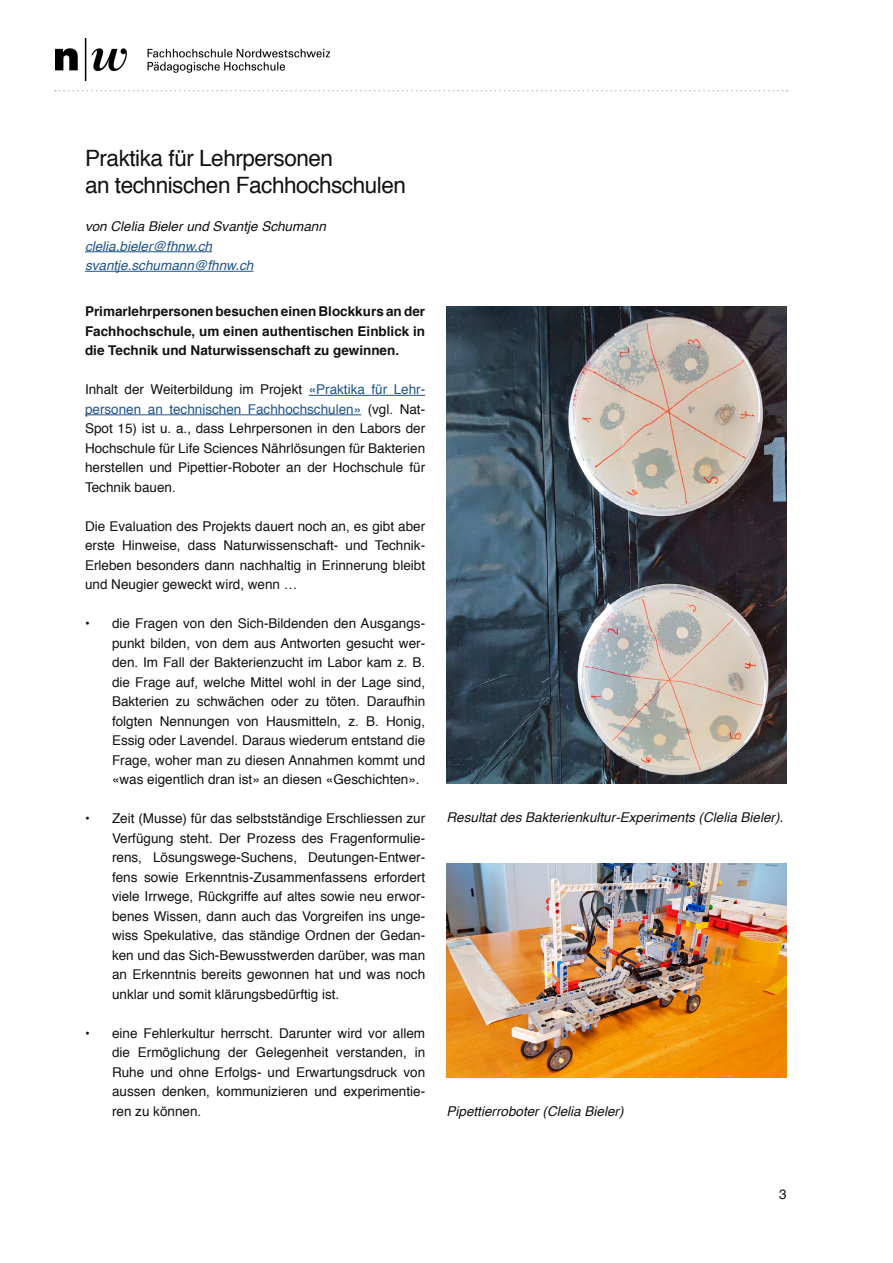
<style>
.page{position:relative;width:893px;height:1263px;background:#fff}
.page>*{position:absolute;margin:0;border:0;box-sizing:border-box;transform-origin:0 0}
.t1{font:22.5px/27px "Helvetica";letter-spacing:-.02em;color:#121212}
.t2{font:13.5px/19.5px "Helvetica";color:#121212;text-align:justify}
.t3{font:700 13.5px/19.5px "Helvetica";color:#121212;text-align:justify}
.t4{font:italic 13.5px "Helvetica";color:#121212}
.t5{font:italic 13.5px/19.5px "Helvetica";color:#1f548a}
.s1{color:#1f548a}
</style>
<div class="page">
<hr style="left:309px;top:395px;width:116px;height:1px;background:#1f548a">
<hr style="left:85px;top:414px;width:276px;height:1px;background:#1f548a">
<svg style="left:55px;top:90px;width:732px;height:1px"></svg>
<hr style="left:85px;top:251px;width:127px;height:1px;background:#1f548a">
<hr style="left:85px;top:271px;width:168px;height:1px;background:#1f548a">
<img style="left:55px;top:38px;width:275px;height:43px">
<img style="left:446px;top:306px;width:341px;height:477px">
<img style="left:446px;top:863px;width:341px;height:215px">
<h1 class="t1" style="left:85px;top:145px;width:322px">Praktika für Lehrpersonen<br>an technischen Fachhochschulen</h1>
<p class="t4" style="left:85px;top:216px;width:242px">von Clelia Bieler und Svantje Schumann</p>
<p class="t5" style="left:85px;top:237px;width:170px">clelia.bieler@fhnw.ch svantje.schumann@fhnw.ch</p>
<p class="t3" style="left:85px;top:302px;width:342px">Primarlehrpersonen besuchen einen Blockkurs an der Fachhochschule, um einen authentischen Einblick in die Technik und Naturwissenschaft zu gewinnen.</p>
<p class="t2" style="left:85px;top:380px;width:342px">Inhalt der Weiterbildung im Projekt <span class="s1">«Praktika für Lehr&shy;personen an technischen Fachhochschulen»</span> (vgl. Nat-Spot 15) ist u. a., dass Lehrpersonen in den Labors der Hochschule für Life Sciences Nährlösungen für Bakterien herstellen und Pipettier-Roboter an der Hochschule für Technik bauen.</p>
<p class="t2" style="left:85px;top:517px;width:342px">Die Evaluation des Projekts dauert noch an, es gibt aber erste Hinweise, dass Naturwissenschaft- und Technik-Erleben besonders dann nachhaltig in Erinnerung bleibt und Neugier geweckt wird, wenn …</p>
<p class="t2" style="left:112px;top:614px;width:315px;text-indent:-27px">• die Fragen von den Sich-Bildenden den Ausgangs&shy;punkt bilden, von dem aus Antworten gesucht wer&shy;den. Im Fall der Bakterienzucht im Labor kam z. B. die Frage auf, welche Mittel wohl in der Lage sind, Bakterien zu schwächen oder zu töten. Daraufhin folgten Nennungen von Hausmitteln, z. B. Honig, Essig oder Lavendel. Daraus wiederum entstand die Frage, woher man zu diesen Annahmen kommt und «was eigentlich dran ist» an diesen «Geschichten».</p>
<p class="t2" style="left:112px;top:809px;width:315px;text-indent:-27px">• Zeit (Musse) für das selbstständige Erschliessen zur Verfügung steht. Der Prozess des Fragenformulie&shy;rens, Lösungswege-Suchens, Deutungen-Entwer&shy;fens sowie Erkenntnis-Zusammenfassens erfordert viele Irrwege, Rückgriffe auf altes sowie neu erwor&shy;benes Wissen, dann auch das Vorgreifen ins unge&shy;wiss Spekulative, das ständige Ordnen der Gedan&shy;ken und das Sich-Bewusstwerden darüber, was man an Erkenntnis bereits gewonnen hat und was noch unklar und somit klärungsbedürftig ist.</p>
<p class="t2" style="left:112px;top:1024px;width:315px;text-indent:-27px">• eine Fehlerkultur herrscht. Darunter wird vor allem die Ermöglichung der Gelegenheit verstanden, in Ruhe und ohne Erfolgs- und Erwartungsdruck von aussen denken, kommunizieren und experimentie&shy;ren zu können.</p>
<p class="t4" style="left:446px;top:807px;width:338px">Resultat des Bakterienkultur-Experiments (Clelia Bieler).</p>
<p class="t4" style="left:446px;top:1100px;width:179px">Pipettierroboter (Clelia Bieler)</p>
<p class="t2" style="left:779px;top:1185px;width:9px">3</p>
</div>
